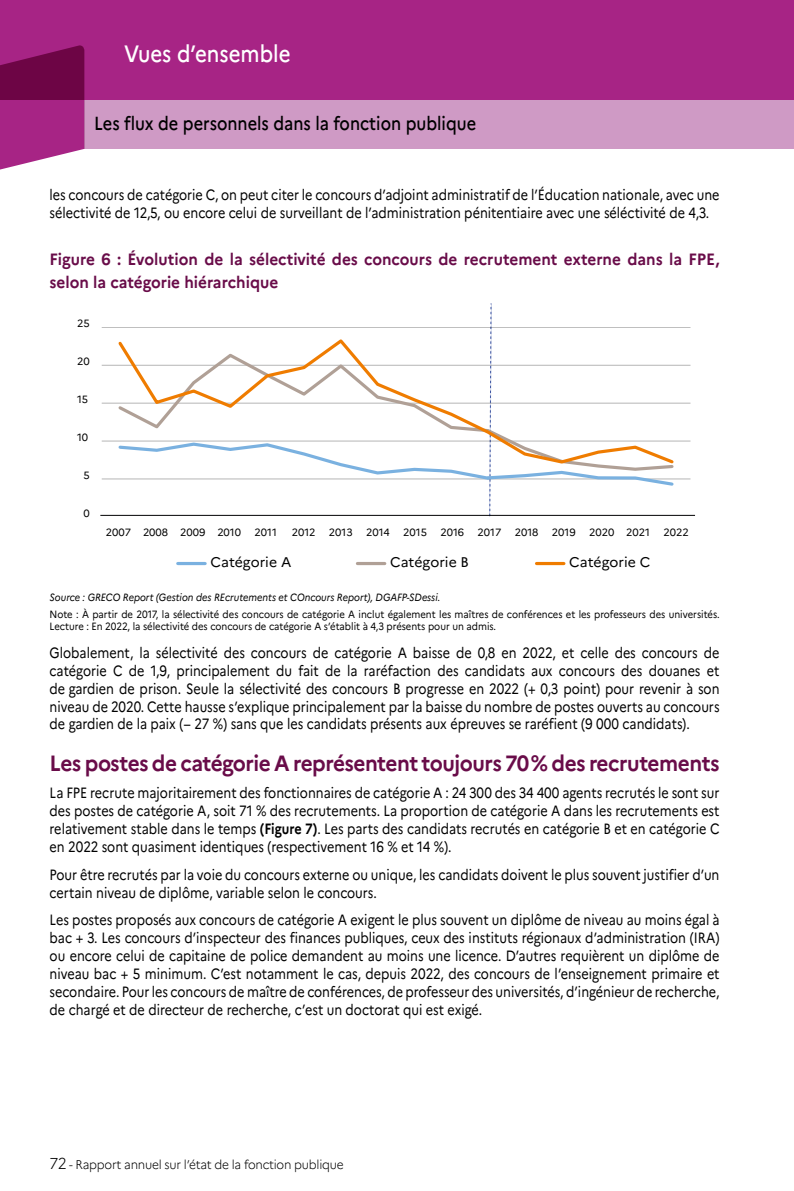
<style>
.page{position:relative;width:794px;height:1191px;background:#fff}
.page>*{position:absolute;margin:0;border:0;box-sizing:border-box;transform-origin:0 0}
.t1{font:500 23.62px "Marianne";color:#fff;scale:.87 1}
.t2{font:700 22.05px "Marianne";letter-spacing:-.025em;color:#690c49;scale:.94 1}
.t3{font:500 18.9px "Marianne";color:#000;scale:.87 1}
.t4{font:700 16.45px/22.8px "Marianne";color:#690c49;scale:.94 1}
.t5{font:14.88px/17.8px "Marianne";color:#000;text-align:justify;scale:.85 1}
.t6{font:14px "Marianne";color:#000}
.t7{font:300 12.6px "Marianne";letter-spacing:-.02em;color:#000;scale:.94 1}
.t8{font:10.5px/12.6px "Marianne";color:#000;scale:.9 1}
.t9{font:10.5px "Marianne";color:#000}
.t10{font:italic 10.5px "Marianne";color:#000;scale:.9 1}
.s1{font-weight:700}
.s2{font-size:15.75px}
</style>
<div class="page">
<div style="left:84px;top:99px;width:710px;height:50px;background:#cf9ac5"></div>
<div style="left:0;top:0;width:794px;height:99px;background:#a72485"></div>
<svg style="left:0;top:45px;width:84px;height:125px"></svg>
<hr style="left:100px;top:515px;width:595px;height:1px;background:#020203">
<hr style="left:178px;top:562px;width:27px;height:3px;background:#7ab1e0">
<hr style="left:357px;top:562px;width:28px;height:3px;background:#b0a096">
<hr style="left:536px;top:562px;width:28px;height:3px;background:#ef7c00">
<hr style="left:102px;top:327px;width:588px;height:1px;background:#000">
<hr style="left:102px;top:365px;width:588px;height:1px;background:#000">
<hr style="left:102px;top:403px;width:588px;height:1px;background:#000">
<hr style="left:102px;top:441px;width:588px;height:1px;background:#000">
<hr style="left:102px;top:478px;width:588px;height:1px;background:#000">
<svg style="left:117px;top:303px;width:558px;height:214px"></svg>
<svg style="left:117px;top:466px;width:558px;height:6px"></svg>
<svg style="left:116px;top:337px;width:560px;height:129px"></svg>
<h1 class="t1" style="left:124px;top:39px;width:193px">Vues d’ensemble</h1>
<p class="t3" style="left:94px;top:112px;width:440px">Les flux de personnels dans la fonction publique</p>
<p class="t5" style="left:50px;top:185px;width:789px">les concours de catégorie C, on peut citer le concours d’adjoint administratif de l’Éducation nationale, avec une sélectivité de 12,5, ou encore celui de surveillant de l’administration pénitentiaire avec une séléctivité de 4,3.</p>
<p class="t4" style="left:50px;top:248px;width:714px">Figure 6 : Évolution de la sélectivité des concours de recrutement externe dans la FPE, selon la catégorie hiérarchique</p>
<p class="t9" style="left:77px;top:317px;width:14px">25</p>
<p class="t9" style="left:77px;top:355px;width:14px">20</p>
<p class="t9" style="left:77px;top:393px;width:13px">15</p>
<p class="t9" style="left:77px;top:431px;width:13px">10</p>
<p class="t9" style="left:83px;top:469px;width:8px">5</p>
<p class="t9" style="left:83px;top:507px;width:8px">0</p>
<p class="t9" style="left:106px;top:525px;width:137px">2007 2008 2009 2010</p>
<p class="t9" style="left:254px;top:525px;width:24px">2011</p>
<p class="t9" style="left:292px;top:525px;width:25px">2012</p>
<p class="t9" style="left:329px;top:525px;width:25px">2013</p>
<p class="t9" style="left:366px;top:525px;width:25px">2014</p>
<p class="t9" style="left:403px;top:525px;width:25px">2015</p>
<p class="t9" style="left:440px;top:525px;width:25px">2016</p>
<p class="t9" style="left:477px;top:525px;width:25px">2017</p>
<p class="t9" style="left:515px;top:525px;width:25px">2018</p>
<p class="t9" style="left:552px;top:525px;width:25px">2019</p>
<p class="t9" style="left:589px;top:525px;width:62px">2020 2021</p>
<p class="t9" style="left:663px;top:525px;width:27px">2022</p>
<p class="t6" style="left:210px;top:553px;width:82px">Catégorie A</p>
<p class="t6" style="left:390px;top:553px;width:80px">Catégorie B</p>
<p class="t6" style="left:569px;top:553px;width:83px">Catégorie C</p>
<p class="t10" style="left:50px;top:591px;width:435px">Source : GRECO Report (Gestion des REcrutements et COncours Report), DGAFP-SDessi.</p>
<p class="t8" style="left:50px;top:607px;width:746px">Note : À partir de 2017, la sélectivité des concours de catégorie A inclut également les maîtres de conférences et les professeurs des universités.<br>Lecture : En 2022, la sélectivité des concours de catégorie A s’établit à 4,3 présents pour un admis.</p>
<p class="t5" style="left:50px;top:643px;width:789px">Globalement, la sélectivité des concours de catégorie A baisse de 0,8 en 2022, et celle des concours de catégorie C de 1,9, principalement du fait de la raréfaction des candidats aux concours des douanes et de gardien de prison. Seule la sélectivité des concours B progresse en 2022 (+ 0,3 point) pour revenir à son niveau de 2020. Cette hausse s’explique principalement par la baisse du nombre de postes ouverts au concours de gardien de la paix (− 27 %) sans que les candidats présents aux épreuves se raréfient (9 000 candidats).</p>
<h2 class="t2" style="left:50px;top:749px;width:714px">Les postes de catégorie A représentent toujours 70% des recrutements</h2>
<p class="t5" style="left:50px;top:784px;width:789px">La FPE recrute majoritairement des fonctionnaires de catégorie A : 24 300 des 34 400 agents recrutés le sont sur des postes de catégorie A, soit 71 % des recrutements. La proportion de catégorie A dans les recrutements est relativement stable dans le temps <span class="s1">(Figure 7)</span>. Les parts des candidats recrutés en catégorie B et en catégorie C en 2022 sont quasiment identiques (respectivement 16 % et 14 %).</p>
<p class="t5" style="left:50px;top:865px;width:789px">Pour être recrutés par la voie du concours externe ou unique, les candidats doivent le plus souvent justifier d’un certain niveau de diplôme, variable selon le concours.</p>
<p class="t5" style="left:50px;top:911px;width:789px">Les postes proposés aux concours de catégorie A exigent le plus souvent un diplôme de niveau au moins égal à bac + 3. Les concours d’inspecteur des finances publiques, ceux des instituts régionaux d’administration (IRA) ou encore celui de capitaine de police demandent au moins une licence. D’autres requièrent un diplôme de niveau bac + 5 minimum. C’est notamment le cas, depuis 2022, des concours de l’enseignement primaire et secondaire. Pour les concours de maître de conférences, de professeur des universités, d’ingénieur de recherche, de chargé et de directeur de recherche, c’est un doctorat qui est exigé.</p>
<p class="t7" style="left:50px;top:1157px;width:314px"><span class="s2">72</span> - Rapport annuel sur l’état de la fonction publique</p>
</div>
